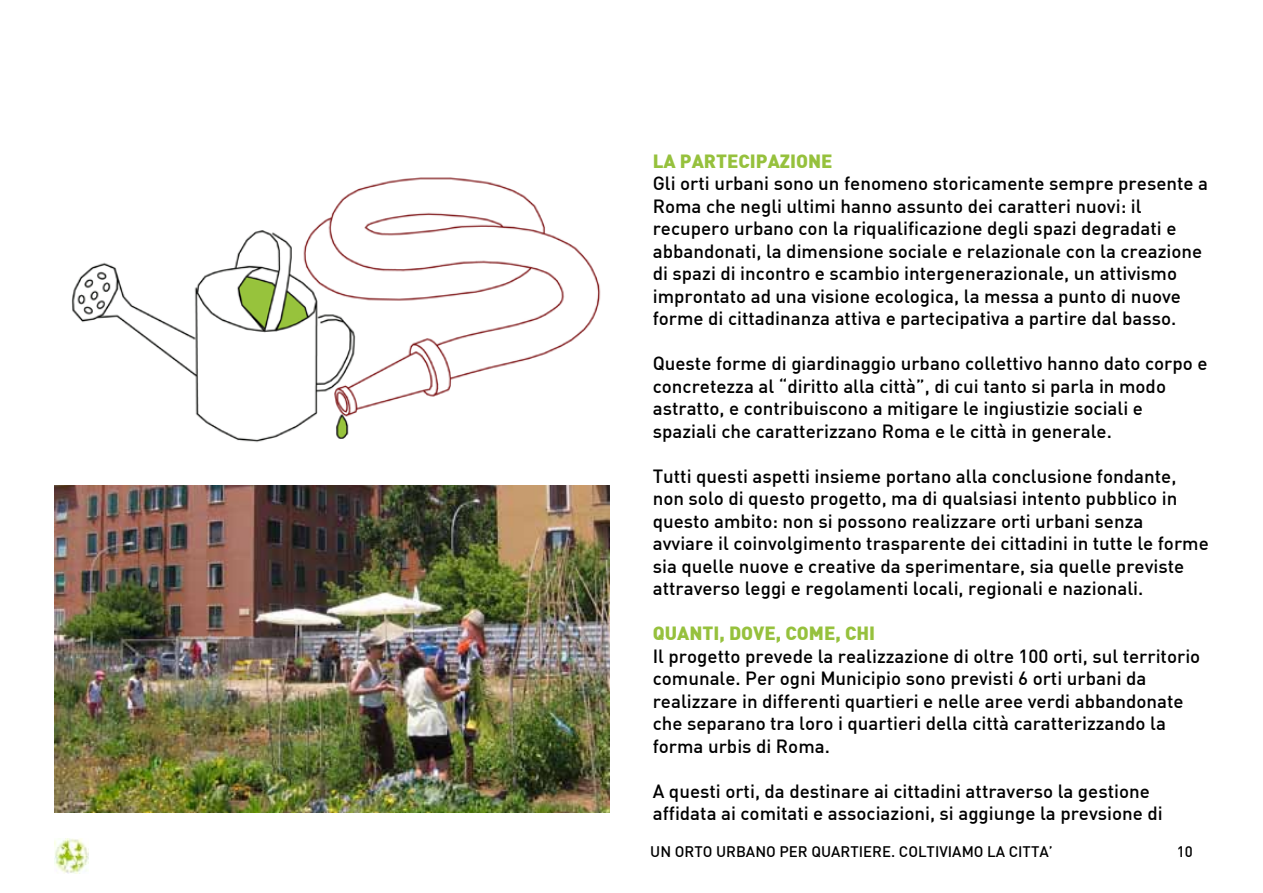
<style>
.page{position:relative;width:1263px;height:893px;background:#fff}
.page>*{position:absolute;margin:0;border:0;box-sizing:border-box;transform-origin:0 0}
.t1{font:500 18.75px/22.5px "DIN";color:#000}
.t2{font:900 18.75px "DIN";color:#96c13d}
.t3{font:500 15px "DIN";color:#000}
</style>
<div class="page">
<img style="left:54px;top:839px;width:34px;height:34px">
<img style="left:55px;top:485px;width:554px;height:327px">
<img style="left:71px;top:177px;width:530px;height:266px">
<p class="t2" style="left:653px;top:149px;width:181px">LA PARTECIPAZIONE</p>
<p class="t1" style="left:653px;top:172px;width:557px">Gli orti urbani sono un fenomeno storicamente sempre presente a Roma che negli ultimi hanno assunto dei caratteri nuovi: il recupero urbano con la riqualificazione degli spazi degradati e abbandonati, la dimensione sociale e relazionale con la creazione di spazi di incontro e scambio intergenerazionale, un attivismo improntato ad una visione ecologica, la messa a punto di nuove forme di cittadinanza attiva e partecipativa a partire dal basso.</p>
<p class="t1" style="left:653px;top:352px;width:556px">Queste forme di giardinaggio urbano collettivo hanno dato corpo e concretezza al “diritto alla città”, di cui tanto si parla in modo astratto, e contribuiscono a mitigare le ingiustizie sociali e spaziali che caratterizzano Roma e le città in generale.</p>
<p class="t1" style="left:653px;top:464px;width:557px">Tutti questi aspetti insieme portano alla conclusione fondante, non solo di questo progetto, ma di qualsiasi intento pubblico in questo ambito: non si possono realizzare orti urbani senza avviare il coinvolgimento trasparente dei cittadini in tutte le forme sia quelle nuove e creative da sperimentare, sia quelle previste attraverso leggi e regolamenti locali, regionali e nazionali.</p>
<p class="t2" style="left:653px;top:621px;width:224px">QUANTI, DOVE, COME, CHI</p>
<p class="t1" style="left:653px;top:644px;width:549px">Il progetto prevede la realizzazione di oltre 100 orti, sul territorio comunale. Per ogni Municipio sono previsti 6 orti urbani da realizzare in differenti quartieri e nelle aree verdi abbandonate che separano tra loro i quartieri della città caratterizzando la forma urbis di Roma.</p>
<p class="t1" style="left:653px;top:779px;width:512px">A questi orti, da destinare ai cittadini attraverso la gestione affidata ai comitati e associazioni, si aggiunge la prevsione di</p>
<p class="t3" style="left:650px;top:842px;width:404px">UN ORTO URBANO PER QUARTIERE. COLTIVIAMO LA CITTA’</p>
<p class="t3" style="left:1177px;top:842px;width:17px">10</p>
</div>
